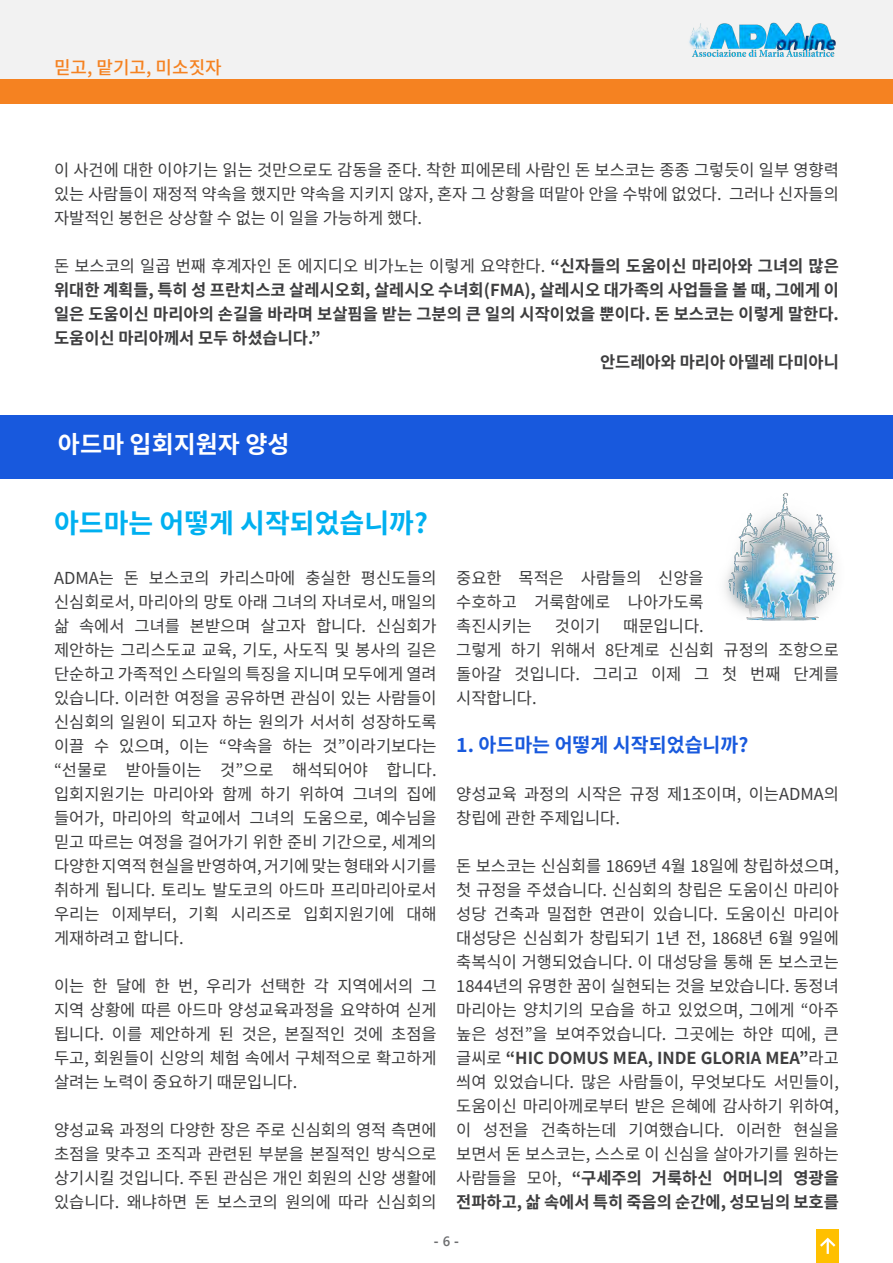
<style>
.page{position:relative;width:893px;height:1263px;background:#fff}
.page>*{position:absolute;margin:0;border:0;box-sizing:border-box;transform-origin:0 0}
.t1{font:700 27px "Noto Sans KR";color:#00b0f0}
.t2{font:700 24px "Noto Sans KR";color:#fff}
.t3{font:700 19.5px "Noto Sans KR";color:#1859dd}
.t4{font:500 18px "Noto Sans KR";color:#f58221}
.t5{font:16.5px/24px "Noto Sans KR";color:#3e3e3f;text-align:justify}
.t6{font:700 16.5px/24px "Noto Sans KR";color:#3e3e3f;text-align:justify}
.t7{font:700 13.5px "Segoe UI";color:#6d6e70}
.s1{font-weight:400}
.s2{font-weight:700}
.s3{font-weight:600}
</style>
<div class="page">
<div style="left:0;top:0;width:893px;height:80px;background:#f2f2f2"></div>
<img style="left:689px;top:22px;width:147px;height:35px">
<div style="left:816px;top:1229px;width:23px;height:34px;background:#ffc000"></div>
<svg style="left:820px;top:1237px;width:16px;height:17px"></svg>
<div style="left:0;top:80px;width:893px;height:24px;background:#f58221"></div>
<div style="left:0;top:416px;width:893px;height:62px;background:#1859dd"></div>
<img style="left:724px;top:493px;width:112px;height:127px">
<p class="t4" style="left:54px;top:58px;width:169px">믿고, 맡기고, 미소짓자</p>
<p class="t5" style="left:54px;top:158px;width:786px">이 사건에 대한 이야기는 읽는 것만으로도 감동을 준다. 착한 피에몬테 사람인 돈 보스코는 종종 그렇듯이 일부 영향력 있는 사람들이 재정적 약속을 했지만 약속을 지키지 않자, 혼자 그 상황을 떠맡아 안을 수밖에 없었다. 그러나 신자들의 자발적인 봉헌은 상상할 수 없는 이 일을 가능하게 했다.</p>
<p class="t6" style="left:54px;top:254px;width:786px"><span class="s1">돈 보스코의 일곱 번째 후계자인 돈 에지디오 비가노는 이렇게 요약한다.</span> “신자들의 도움이신 마리아와 그녀의 많은 위대한 계획들, 특히 성 프란치스코 살레시오회, 살레시오 수녀회(FMA), 살레시오 대가족의 사업들을 볼 때, 그에게 이 일은 도움이신 마리아의 손길을 바라며 보살핌을 받는 그분의 큰 일의 시작이었을 뿐이다. 돈 보스코는 이렇게 말한다. 도움이신 마리아께서 모두 하셨습니다.”</p>
<p class="t6" style="left:600px;top:350px;width:240px">안드레아와 마리아 아델레 다미아니</p>
<p class="t2" style="left:58px;top:431px;width:233px">아드마 입회지원자 양성</p>
<p class="t1" style="left:54px;top:508px;width:375px">아드마는 어떻게 시작되었습니까?</p>
<p class="t5" style="left:54px;top:566px;width:384px">ADMA는 돈 보스코의 카리스마에 충실한 평신도들의 신심회로서, 마리아의 망토 아래 그녀의 자녀로서, 매일의 삶 속에서 그녀를 본받으며 살고자 합니다. 신심회가 제안하는 그리스도교 교육, 기도, 사도직 및 봉사의 길은 단순하고 가족적인 스타일의 특징을 지니며 모두에게 열려 있습니다. 이러한 여정을 공유하면 관심이 있는 사람들이 신심회의 일원이 되고자 하는 원의가 서서히 성장하도록 이끌 수 있으며, 이는 “약속을 하는 것”이라기보다는 “선물로 받아들이는 것”으로 해석되어야 합니다. 입회지원기는 마리아와 함께 하기 위하여 그녀의 집에 들어가, 마리아의 학교에서 그녀의 도움으로, 예수님을 믿고 따르는 여정을 걸어가기 위한 준비 기간으로, 세계의 다양한 지역적 현실을 반영하여, 거기에 맞는 형태와 시기를 취하게 됩니다. 토리노 발도코의 아드마 프리마리아로서 우리는 이제부터, 기획 시리즈로 입회지원기에 대해 게재하려고 합니다.</p>
<p class="t5" style="left:54px;top:974px;width:384px">이는 한 달에 한 번, 우리가 선택한 각 지역에서의 그 지역 상황에 따른 아드마 양성교육과정을 요약하여 싣게 됩니다. 이를 제안하게 된 것은, 본질적인 것에 초점을 두고, 회원들이 신앙의 체험 속에서 구체적으로 확고하게 살려는 노력이 중요하기 때문입니다.</p>
<p class="t5" style="left:54px;top:1118px;width:384px">양성교육 과정의 다양한 장은 주로 신심회의 영적 측면에 초점을 맞추고 조직과 관련된 부분을 본질적인 방식으로 상기시킬 것입니다. 주된 관심은 개인 회원의 신앙 생활에 있습니다. 왜냐하면 돈 보스코의 원의에 따라 신심회의</p>
<p class="t5" style="left:456px;top:566px;width:249px">중요한 목적은 사람들의 신앙을 수호하고 거룩함에로 나아가도록 촉진시키는</p>
<p class="t5" style="left:456px;top:614px;width:384px;text-align:left;text-indent:167px">때문입니다.<br>그렇게 하기 위해서 8단계로 신심회 규정의 조항으로 돌아갈 것입니다. 그리고 이제 그 첫 번째 단계를 시작합니다.</p>
<p class="t3" style="left:456px;top:733px;width:294px">1. 아드마는 어떻게 시작되었습니까?</p>
<p class="t5" style="left:456px;top:782px;width:384px">양성교육 과정의 시작은 규정 제1조이며, 이는ADMA의 창립에 관한 주제입니다.</p>
<p class="t5" style="left:456px;top:854px;width:384px">돈 보스코는 신심회를 1869년 4월 18일에 창립하셨으며, 첫 규정을 주셨습니다. 신심회의 창립은 도움이신 마리아 성당 건축과 밀접한 연관이 있습니다. 도움이신 마리아 대성당은 신심회가 창립되기 1년 전, 1868년 6월 9일에 축복식이 거행되었습니다. 이 대성당을 통해 돈 보스코는 1844년의 유명한 꿈이 실현되는 것을 보았습니다. 동정녀 마리아는 양치기의 모습을 하고 있었으며, 그에게 “아주 높은 성전”을 보여주었습니다. 그곳에는 하얀 띠에, 큰 글씨로 <span class="s2">“HIC DOMUS MEA, INDE GLORIA MEA”</span>라고 씌여 있었습니다. 많은 사람들이, 무엇보다도 서민들이, 도움이신 마리아께로부터 받은 은혜에 감사하기 위하여, 이 성전을 건축하는데 기여했습니다. 이러한 현실을 보면서 돈 보스코는, 스스로 이 신심을 살아가기를 원하는 사람들을 모아, <span class="s2">“구세주의 거룩하신 어머니의 영광을 전파하고, 삶 속에서 특히 죽음의 순간에, 성모님의 보호를</span></p>
<p class="t5" style="left:555px;top:614px;width:47px">것이기</p>
<p class="t7" style="left:434px;top:1229px;width:27px">- <span class="s3">6</span> -</p>
</div>
